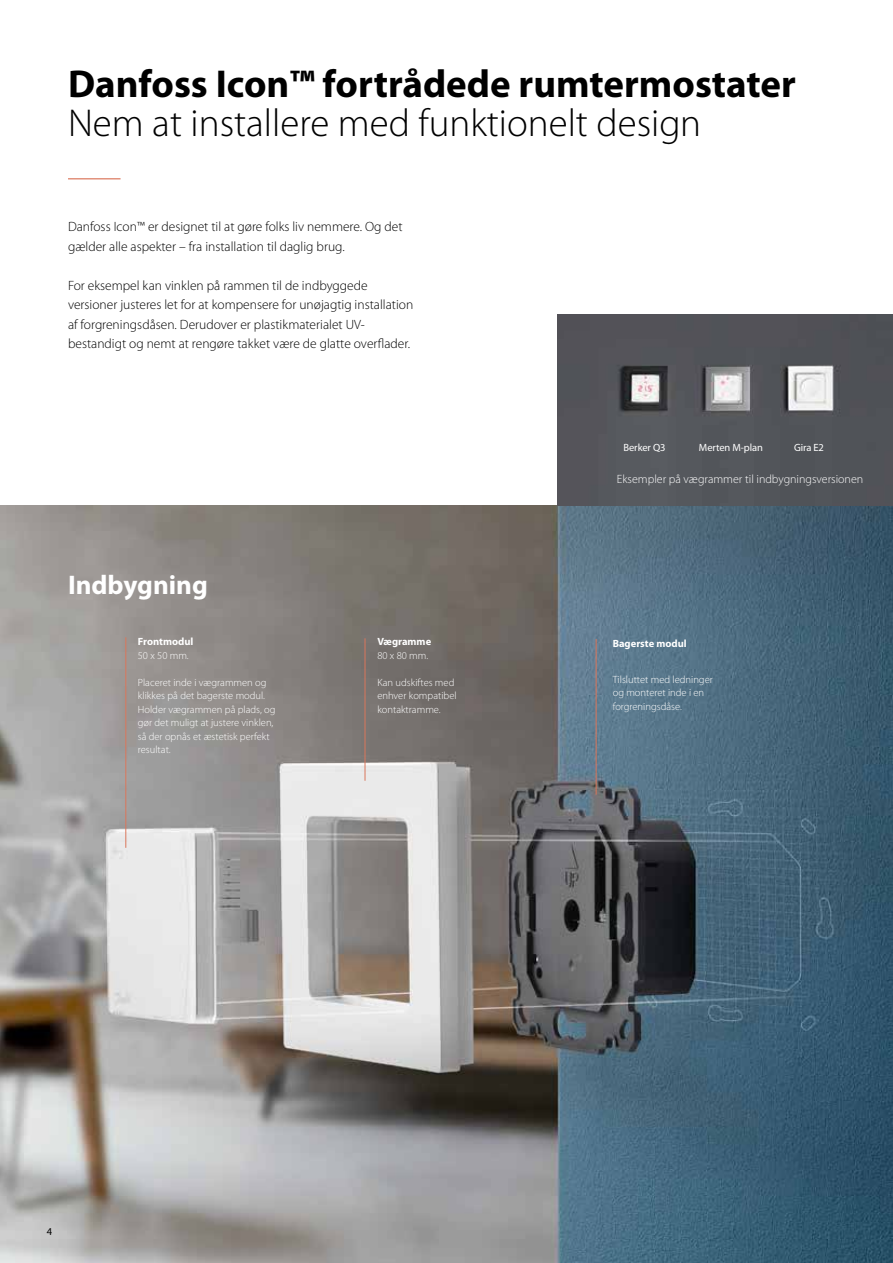
<style>
.page{position:relative;width:893px;height:1263px;background:#fff}
.page>*{position:absolute;margin:0;border:0;box-sizing:border-box;transform-origin:0 0}
.t1{font:700 39px "Myriad Pro";color:#000}
.t2{font:300 39px "Myriad Pro";color:#000}
.t3{font:700 27px "Myriad Pro";color:#fff}
.t4{font:300 13.5px/19.5px "Myriad Pro";color:#000}
.t5{font:300 12px "Myriad Pro";color:#fefefe}
.t6{font:300 10.5px/13.5px "Myriad Pro";color:#fff}
.t7{font:700 10.5px "Myriad Pro";color:#fff}
.t8{font:10.5px "Myriad Pro";letter-spacing:-.01em;color:#fff}
.t9{font:10.5px "Myriad Pro";color:#000}
</style>
<div class="page">
<img style="left:0;top:505px;width:893px;height:758px">
<hr style="left:68px;top:178px;width:53px;height:1px;background:#da765b">
<hr style="left:596px;top:639px;width:1px;height:156px;background:#da765b">
<hr style="left:125px;top:637px;width:1px;height:211px;background:#da765b">
<hr style="left:365px;top:638px;width:1px;height:143px;background:#da765b">
<img style="left:557px;top:315px;width:336px;height:190px">
<h1 class="t1" style="left:68px;top:62px;width:729px">Danfoss Icon™ fortrådede rumtermostater</h1>
<h1 class="t2" style="left:68px;top:102px;width:635px">Nem at installere med funktionelt design</h1>
<p class="t4" style="left:68px;top:217px;width:336px">Danfoss Icon™ er designet til at gøre folks liv nemmere. Og det gælder alle aspekter – fra installation til daglig brug.</p>
<p class="t4" style="left:68px;top:276px;width:347px">For eksempel kan vinklen på rammen til de indbyggede versioner justeres let for at kompensere for unøjagtig installation af forgreningsdåsen. Derudover er plastikmaterialet UV&shy;bestandigt og nemt at rengøre takket være de glatte overflader.</p>
<h2 class="t3" style="left:68px;top:569px;width:141px">Indbygning</h2>
<p class="t7" style="left:138px;top:636px;width:57px">Frontmodul</p>
<p class="t6" style="left:138px;top:649px;width:52px">50 x 50 mm.</p>
<p class="t6" style="left:138px;top:676px;width:139px">Placeret inde i vægrammen og klikkes på det bagerste modul.<br>Holder vægrammen på plads, og gør det muligt at justere vinklen, så der opnås et æstetisk perfekt resultat.</p>
<p class="t7" style="left:377px;top:636px;width:55px">Vægramme</p>
<p class="t6" style="left:377px;top:649px;width:52px">80 x 80 mm.</p>
<p class="t6" style="left:377px;top:676px;width:81px">Kan udskiftes med enhver kompatibel kontaktramme.</p>
<p class="t8" style="left:623px;top:442px;width:44px">Berker Q3</p>
<p class="t8" style="left:699px;top:442px;width:65px">Merten M-plan</p>
<p class="t8" style="left:794px;top:442px;width:31px">Gira E2</p>
<p class="t5" style="left:617px;top:472px;width:248px">Eksempler på vægrammer til indbygningsversionen</p>
<p class="t7" style="left:613px;top:638px;width:75px">Bagerste modul</p>
<p class="t6" style="left:613px;top:673px;width:102px">Tilsluttet med ledninger og monteret inde i en forgreningsdåse.</p>
<p class="t9" style="left:47px;top:1225px;width:7px">4</p>
</div>
